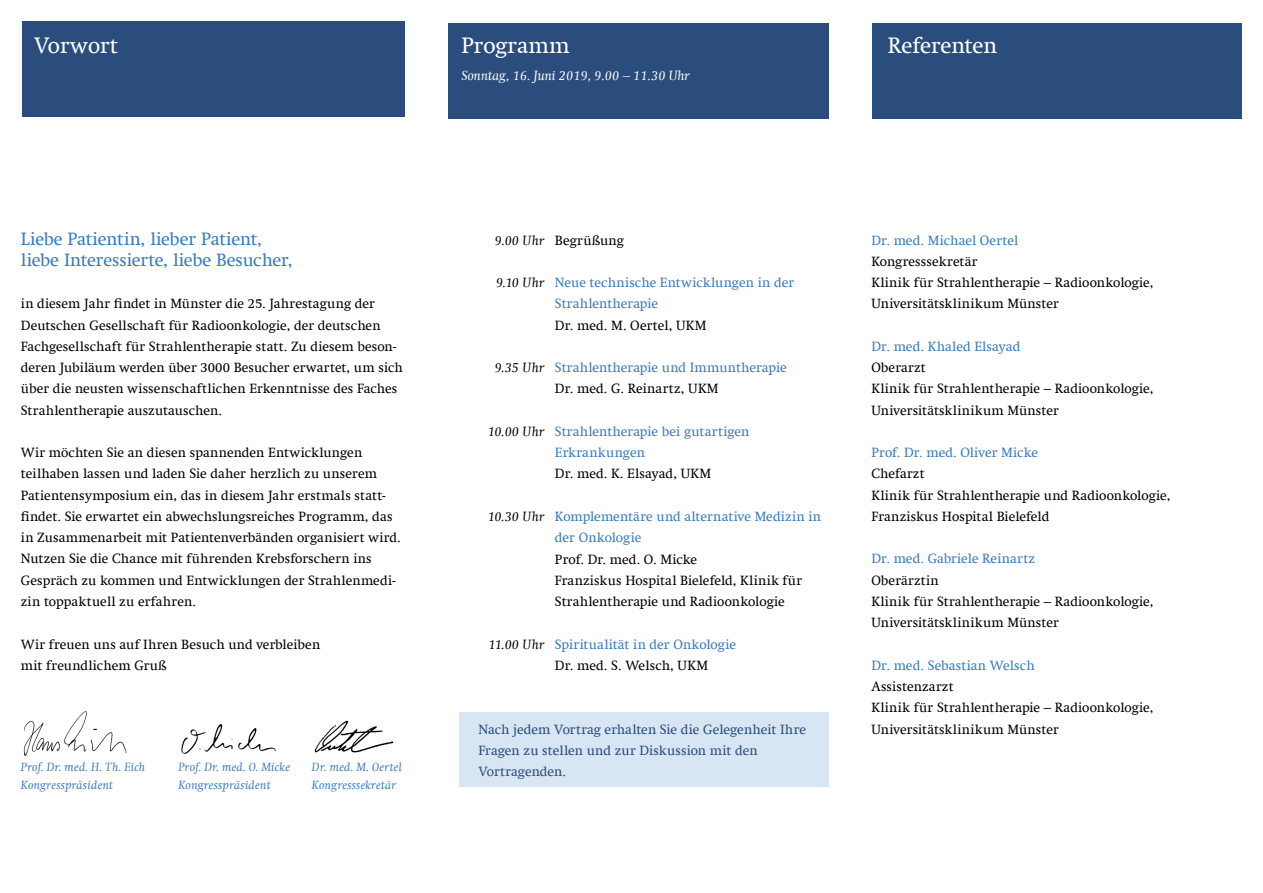
<style>
.page{position:relative;width:1263px;height:893px;background:#fff}
.page>*{position:absolute;margin:0;border:0;box-sizing:border-box;transform-origin:0 0}
.t1{font:22.5px "Swift Com";color:#fff}
.t2{font:18px/21.3px "Swift Com";letter-spacing:-.01em;color:#3a7bbe}
.t3{font:13.5px/21.3px "Swift Com";letter-spacing:.01em;color:#000}
.t4{font:13.5px/21.3px "Swift Com";letter-spacing:.005em;color:#3a7bbe}
.t5{font:13.5px/21.3px "Swift Com";color:#2a4d7d}
.t6{font:italic 13.5px "Swift Com";letter-spacing:.005em;color:#000}
.t7{font:italic 13.5px "Swift Com";color:#fff}
.t8{font:italic 12px "Swift Com";letter-spacing:.02em;color:#3a7bbe}
</style>
<div class="page">
<div style="left:449px;top:23px;width:380px;height:96px;background:#2a4d7d"></div>
<div style="left:22px;top:21px;width:383px;height:96px;background:#2a4d7d"></div>
<div style="left:872px;top:23px;width:370px;height:96px;background:#2a4d7d"></div>
<div style="left:459px;top:712px;width:370px;height:75px;background:#d8e5f2"></div>
<img style="left:23px;top:711px;width:104px;height:46px">
<img style="left:181px;top:724px;width:95px;height:30px">
<img style="left:314px;top:720px;width:80px;height:33px">
<h1 class="t1" style="left:34px;top:32px;width:86px">Vorwort</h1>
<h1 class="t1" style="left:461px;top:33px;width:110px">Programm</h1>
<h1 class="t1" style="left:888px;top:32px;width:111px">Referenten</h1>
<p class="t7" style="left:461px;top:67px;width:230px">Sonntag, 16. Juni 2019, 9.00 – 11.30 Uhr</p>
<h2 class="t2" style="left:21px;top:228px;width:273px">Liebe Patientin, lieber Patient, liebe Interessierte, liebe Besucher,</h2>
<p class="t3" style="left:21px;top:293px;width:383px">in diesem Jahr findet in Münster die 25. Jahrestagung der Deutschen Gesellschaft für Radioonkologie, der deutschen Fachgesellschaft für Strahlentherapie statt. Zu diesem beson&shy;deren Jubiläum werden über 3000 Besucher erwartet, um sich über die neusten wissenschaftlichen Erkenntnisse des Faches Strahlentherapie auszutauschen.</p>
<p class="t3" style="left:21px;top:442px;width:381px">Wir möchten Sie an diesen spannenden Entwicklungen teilhaben lassen und laden Sie daher herzlich zu unserem Patientensymposium ein, das in diesem Jahr erstmals statt&shy;findet. Sie erwartet ein abwechslungsreiches Programm, das in Zusammenarbeit mit Patientenverbänden organisiert wird.<br>Nutzen Sie die Chance mit führenden Krebsforschern ins Gespräch zu kommen und Entwicklungen der Strahlenmedi&shy;zin toppaktuell zu erfahren.</p>
<p class="t3" style="left:21px;top:633px;width:301px">Wir freuen uns auf Ihren Besuch und verbleiben mit freundlichem Gruß</p>
<p class="t8" style="left:21px;top:760px;width:126px">Prof. Dr. med. H. Th. Eich</p>
<p class="t8" style="left:178px;top:760px;width:113px">Prof. Dr. med. O. Micke</p>
<p class="t8" style="left:312px;top:760px;width:91px">Dr. med. M. Oertel</p>
<p class="t8" style="left:21px;top:778px;width:94px">Kongresspräsident</p>
<p class="t8" style="left:178px;top:778px;width:94px">Kongresspräsident</p>
<p class="t8" style="left:312px;top:778px;width:86px">Kongresssekretär</p>
<p class="t6" style="left:495px;top:232px;width:51px">9.00 Uhr</p>
<p class="t6" style="left:496px;top:275px;width:50px">9.10 Uhr</p>
<p class="t6" style="left:495px;top:360px;width:51px">9.35 Uhr</p>
<p class="t6" style="left:488px;top:423px;width:58px">10.00 Uhr</p>
<p class="t6" style="left:488px;top:508px;width:58px">10.30 Uhr</p>
<p class="t6" style="left:488px;top:636px;width:57px">11.00 Uhr</p>
<p class="t3" style="left:555px;top:229px;width:71px">Begrüßung</p>
<p class="t4" style="left:555px;top:272px;width:241px">Neue technische Entwicklungen in der<br>Strahlentherapie</p>
<p class="t3" style="left:555px;top:314px;width:153px">Dr. med. M. Oertel, UKM</p>
<p class="t4" style="left:555px;top:357px;width:233px">Strahlentherapie und Immuntherapie</p>
<p class="t3" style="left:555px;top:378px;width:165px">Dr. med. G. Reinartz, UKM</p>
<p class="t4" style="left:555px;top:421px;width:196px">Strahlentherapie bei gutartigen<br>Erkrankungen</p>
<p class="t3" style="left:555px;top:463px;width:158px">Dr. med. K. Elsayad, UKM</p>
<p class="t4" style="left:555px;top:506px;width:268px">Komplementäre und alternative Medizin in der Onkologie</p>
<p class="t3" style="left:555px;top:548px;width:249px">Prof. Dr. med. O. Micke<br>Franziskus Hospital Bielefeld, Klinik für<br>Strahlentherapie und Radioonkologie</p>
<p class="t4" style="left:555px;top:633px;width:183px">Spiritualität in der Onkologie</p>
<p class="t3" style="left:555px;top:655px;width:155px">Dr. med. S. Welsch, UKM</p>
<p class="t5" style="left:478px;top:718px;width:329px">Nach jedem Vortrag erhalten Sie die Gelegenheit Ihre<br>Fragen zu stellen und zur Diskussion mit den<br>Vortragenden.</p>
<p class="t4" style="left:871px;top:229px;width:148px">Dr. med. Michael Oertel</p>
<p class="t3" style="left:871px;top:251px;width:283px">Kongresssekretär<br>Klinik für Strahlentherapie – Radioonkologie,<br>Universitätsklinikum Münster</p>
<p class="t4" style="left:871px;top:336px;width:150px">Dr. med. Khaled Elsayad</p>
<p class="t3" style="left:871px;top:357px;width:283px">Oberarzt<br>Klinik für Strahlentherapie – Radioonkologie,<br>Universitätsklinikum Münster</p>
<p class="t4" style="left:871px;top:442px;width:168px">Prof. Dr. med. Oliver Micke</p>
<p class="t3" style="left:871px;top:463px;width:300px">Chefarzt<br>Klinik für Strahlentherapie und Radioonkologie,<br>Franziskus Hospital Bielefeld</p>
<p class="t4" style="left:871px;top:548px;width:165px">Dr. med. Gabriele Reinartz</p>
<p class="t3" style="left:871px;top:569px;width:283px">Oberärztin<br>Klinik für Strahlentherapie – Radioonkologie,<br>Universitätsklinikum Münster</p>
<p class="t4" style="left:871px;top:655px;width:165px">Dr. med. Sebastian Welsch</p>
<p class="t3" style="left:871px;top:676px;width:283px">Assistenzarzt<br>Klinik für Strahlentherapie – Radioonkologie,<br>Universitätsklinikum Münster</p>
</div>
